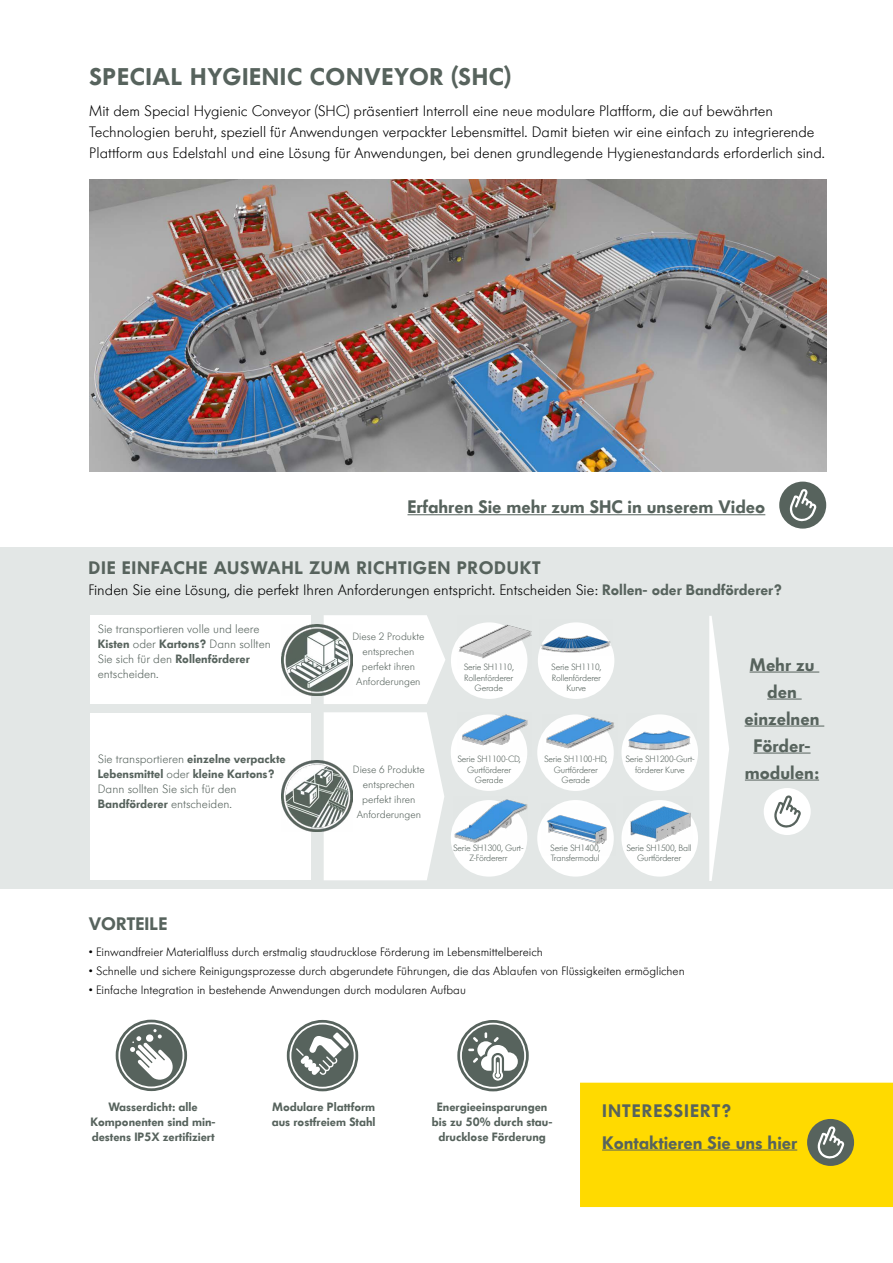
<style>
.page{position:relative;width:893px;height:1263px;background:#fff}
.page>*{position:absolute;margin:0;border:0;box-sizing:border-box;transform-origin:0 0}
.t1{font:600 24px "Futura BQ";letter-spacing:.03em;color:#57635d}
.t2{font:600 18px/27px "Futura BQ";color:#57635d;text-align:center}
.t3{font:600 18px "Futura BQ";letter-spacing:.04em;color:#57635d}
.t4{font:300 15px/21px "Futura BQ";color:#000}
.t5{font:300 12px "Futura BQ";color:#000}
.t6{font:300 12px/15px "Futura BQ";color:#57635d}
.t7{font:600 12px/15px "Futura BQ";color:#57635d;text-align:center}
.t8{font:300 10.5px/15px "Futura BQ";color:#57635d;text-align:center}
.t9{font:300 9px/10.5px "Futura BQ";letter-spacing:-.02em;color:#57635d;text-align:center}
.s1{font-weight:600;color:#57635d}
.s2{font-weight:600}
</style>
<div class="page">
<div style="left:0;top:547px;width:893px;height:342px;background:#e3e7e6"></div>
<svg style="left:709px;top:616px;width:20px;height:265px"></svg>
<div style="left:90px;top:616px;width:220px;height:88px;background:#fff"></div>
<img style="left:89px;top:180px;width:737px;height:292px">
<hr style="left:407px;top:514px;width:358px;height:1px;background:#57635d">
<svg style="left:324px;top:615px;width:121px;height:89px;background:#fcfcfc"></svg>
<svg style="left:457px;top:1020px;width:72px;height:71px"></svg>
<svg style="left:287px;top:1020px;width:71px;height:71px"></svg>
<svg style="left:116px;top:1020px;width:71px;height:71px"></svg>
<div style="left:580px;top:1083px;width:313px;height:124px;background:#ffda00"></div>
<div style="left:537px;top:800px;width:77px;height:76px;background:#fff;border-radius:50%"></div>
<div style="left:451px;top:714px;width:76px;height:77px;background:#fff;border-radius:50%"></div>
<img style="left:459px;top:714px;width:69px;height:32px">
<div style="left:621px;top:714px;width:77px;height:77px;background:#fff;border-radius:50%"></div>
<img style="left:627px;top:714px;width:70px;height:50px">
<div style="left:621px;top:800px;width:77px;height:77px;background:#fff;border-radius:50%"></div>
<img style="left:624px;top:800px;width:67px;height:42px">
<img style="left:541px;top:803px;width:73px;height:51px">
<div style="left:451px;top:800px;width:76px;height:77px;background:#fff;border-radius:50%"></div>
<img style="left:453px;top:799px;width:74px;height:47px">
<div style="left:538px;top:622px;width:76px;height:77px;background:#fff;border-radius:50%"></div>
<img style="left:541px;top:622px;width:71px;height:31px">
<div style="left:451px;top:622px;width:76px;height:77px;background:#fff;border-radius:50%"></div>
<img style="left:458px;top:622px;width:74px;height:46px">
<div style="left:537px;top:714px;width:77px;height:77px;background:#fff;border-radius:50%"></div>
<img style="left:543px;top:715px;width:72px;height:44px">
<div style="left:90px;top:713px;width:220px;height:167px;background:#fff"></div>
<svg style="left:324px;top:712px;width:120px;height:168px;background:#fcfcfc"></svg>
<hr style="left:750px;top:672px;width:69px;height:1px;background:#57635d">
<hr style="left:767px;top:699px;width:35px;height:1px;background:#57635d">
<hr style="left:745px;top:726px;width:79px;height:1px;background:#57635d">
<hr style="left:753px;top:753px;width:58px;height:1px;background:#57635d">
<hr style="left:745px;top:780px;width:74px;height:1px;background:#57635d">
<hr style="left:602px;top:1149px;width:195px;height:1px;background:#57635d">
<img style="left:282px;top:624px;width:71px;height:72px">
<img style="left:281px;top:761px;width:71px;height:71px">
<div style="left:764px;top:788px;width:47px;height:47px;background:#fff;border-radius:50%"></div>
<svg style="left:774px;top:795px;width:27px;height:33px"></svg>
<div style="left:779px;top:482px;width:47px;height:47px;background:#57635d;border-radius:50%"></div>
<svg style="left:789px;top:489px;width:28px;height:33px"></svg>
<div style="left:807px;top:1119px;width:47px;height:47px;background:#57635d;border-radius:50%"></div>
<svg style="left:817px;top:1126px;width:28px;height:33px"></svg>
<h1 class="t1" style="left:89px;top:61px;width:423px">SPECIAL HYGIENIC CONVEYOR (SHC)</h1>
<p class="t4" style="left:89px;top:100px;width:737px">Mit dem Special Hygienic Conveyor (SHC) präsentiert Interroll eine neue modulare Platfform, die auf bewährten<br>Technologien beruht, speziell für Anwendungen verpackter Lebensmittel. Damit bieten wir eine einfach zu integrierende<br>Plattform aus Edelstahl und eine Lösung für Anwendungen, bei denen grundlegende Hygienestandards erforderlich sind.</p>
<p class="t2" style="left:407px;top:493px;width:359px">Erfahren Sie mehr zum SHC in unserem Video</p>
<p class="t3" style="left:89px;top:556px;width:454px">DIE EINFACHE AUSWAHL ZUM RICHTIGEN PRODUKT</p>
<p class="t4" style="left:88px;top:579px;width:695px">Finden Sie eine Lösung, die perfekt Ihren Anforderungen entspricht. Entscheiden Sie: <span class="s1">Rollen- oder Bandförderer?</span></p>
<p class="t6" style="left:98px;top:621px;width:174px">Sie transportieren volle und leere<br><span class="s2">Kisten</span> oder <span class="s2">Kartons?</span> Dann sollten<br>Sie sich für den <span class="s2">Rollenförderer </span>entscheiden.</p>
<p class="t8" style="left:352px;top:628px;width:73px">Diese 2 Produkte entsprechen perfekt ihren<br>Anforderungen</p>
<p class="t6" style="left:98px;top:752px;width:189px">Sie transportieren <span class="s2">einzelne verpackte Lebensmittel</span> oder <span class="s2">kleine Kartons?<br></span>Dann sollten Sie sich für den <span class="s2">Bandförderer</span> entscheiden.</p>
<p class="t8" style="left:353px;top:761px;width:73px">Diese 6 Produkte entsprechen perfekt ihren<br>Anforderungen</p>
<p class="t9" style="left:464px;top:662px;width:52px">Serie SH1110,<br>Rollenförderer<br>Gerade</p>
<p class="t9" style="left:551px;top:662px;width:52px">Serie SH1110,<br>Rollenförderer<br>Kurve</p>
<p class="t9" style="left:457px;top:754px;width:65px">Serie SH1100-CD,<br>Gurtförderer<br>Gerade</p>
<p class="t9" style="left:625px;top:754px;width:71px">Serie SH1200-Gurt&shy;förderer Kurve</p>
<p class="t9" style="left:544px;top:754px;width:65px">Serie SH1100-HD,<br>Gurtförderer<br>Gerade</p>
<p class="t9" style="left:453px;top:842px;width:72px">Serie SH1300, Gurt-<br>Z-Fördererr</p>
<p class="t9" style="left:550px;top:842px;width:52px;text-align:left">Serie SH1400,<br>Transfermodul</p>
<p class="t9" style="left:626px;top:842px;width:67px">Serie SH1500, Ball<br>Gurtförderer</p>
<p class="t2" style="left:89px;top:910px;width:80px">VORTEILE</p>
<p class="t5" style="left:89px;top:944px;width:455px">• Einwandfreier Materialfluss durch erstmalig staudrucklose Förderung im Lebensmittelbereich</p>
<p class="t5" style="left:89px;top:963px;width:597px">• Schnelle und sichere Reinigungsprozesse durch abgerundete Führungen, die das Ablaufen von Flüssigkeiten ermöglichen</p>
<p class="t5" style="left:89px;top:982px;width:379px">• Einfache Integration in bestehende Anwendungen durch modularen Aufbau</p>
<p class="t2" style="left:745px;top:651px;width:76px">Mehr zu den einzelnen<br>Förder&shy;modulen:</p>
<p class="t7" style="left:90px;top:1099px;width:127px">Wasserdicht: alle<br>Komponenten sind min&shy;destens IP5X zertifiziert</p>
<p class="t7" style="left:272px;top:1099px;width:105px;text-align:left">Modulare Plattform aus rostfreiem Stahl</p>
<p class="t7" style="left:432px;top:1099px;width:122px">Energieeinsparungen bis zu 50% durch stau&shy;drucklose Förderung</p>
<p class="t2" style="left:602px;top:1095px;width:197px;line-height:31.5px;text-align:left">INTERESSIERT?<br>Kontaktieren Sie uns hier</p>
</div>
